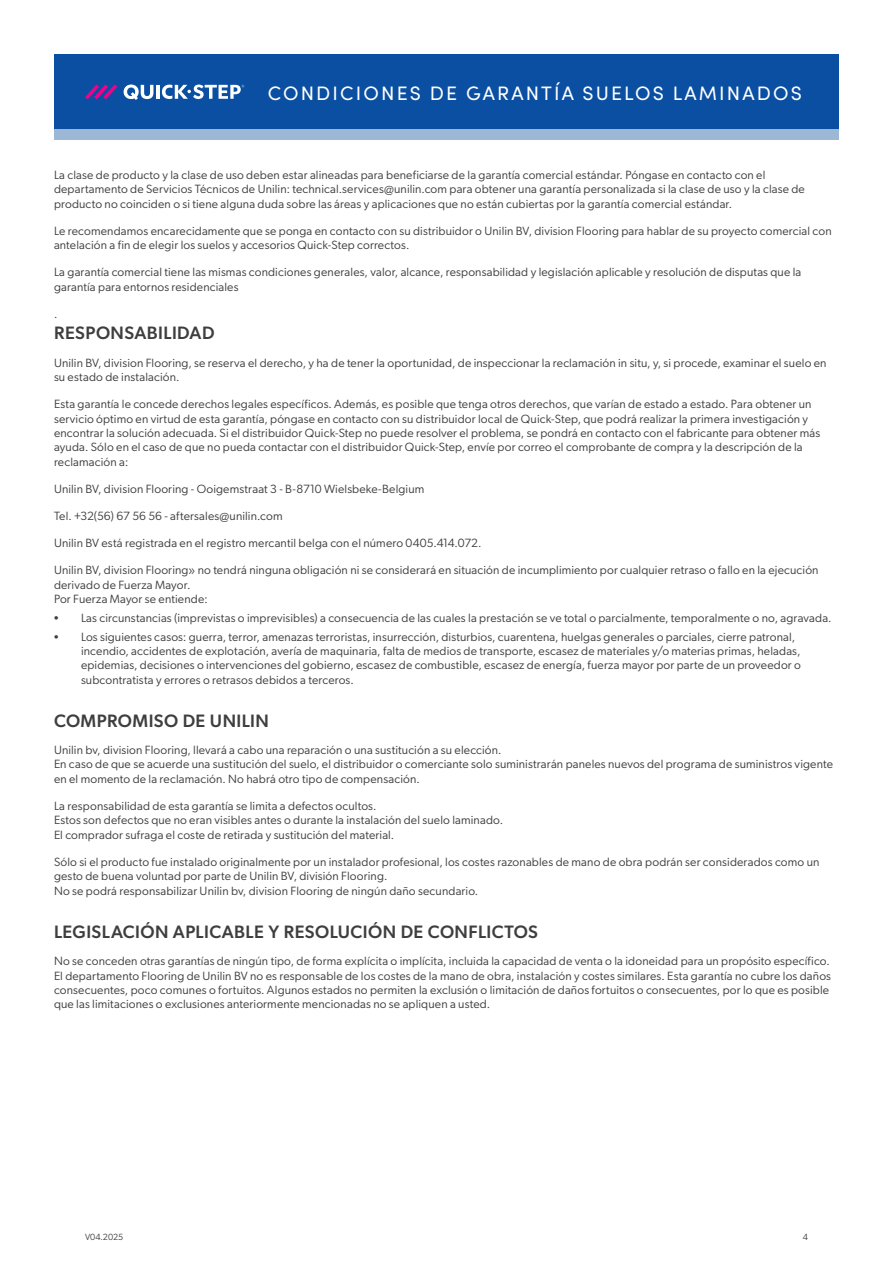
<style>
.page{position:relative;width:893px;height:1263px;background:#fff}
.page>*{position:absolute;margin:0;border:0;box-sizing:border-box;transform-origin:0 0}
.t1{font:19.5px "Sofia Pro";letter-spacing:.11em;color:#fff}
.Titel{font:500 18px "Gibson";letter-spacing:.02em;color:#3e3e3f}
.Body{font:12px/14.4px "Gibson";letter-spacing:.01em;color:#3e3e3f}
.t2{font:9px "Gibson";color:#3e3e3f}
</style>
<div class="page">
<div style="left:54px;top:54px;width:785px;height:75px;background:#0a4fa2"></div>
<div style="left:54px;top:129px;width:785px;height:11px;background:#9db8d5"></div>
<svg style="left:85px;top:84px;width:32px;height:15px"></svg>
<svg style="left:124px;top:85px;width:29px;height:15px"></svg>
<hr style="left:156px;top:85px;width:4px;height:14px;background:#fff">
<svg style="left:162px;top:85px;width:82px;height:14px"></svg>
<h1 class="t1" style="left:268px;top:79px;width:536px">CONDICIONES DE GARANTÍA SUELOS LAMINADOS</h1>
<p class="Body" style="left:54px;top:167px;width:752px">La clase de producto y la clase de uso deben estar alineadas para beneficiarse de la garantía comercial estándar. Póngase en contacto con el departamento de Servicios Técnicos de Unilin: technical.services@unilin.com para obtener una garantía personalizada si la clase de uso y la clase de producto no coinciden o si tiene alguna duda sobre las áreas y aplicaciones que no están cubiertas por la garantía comercial estándar.</p>
<p class="Body" style="left:54px;top:223px;width:779px">Le recomendamos encarecidamente que se ponga en contacto con su distribuidor o Unilin BV, division Flooring para hablar de su proyecto comercial con antelación a fin de elegir los suelos y accesorios Quick-Step correctos.</p>
<p class="Body" style="left:54px;top:264px;width:749px">La garantía comercial tiene las mismas condiciones generales, valor, alcance, responsabilidad y legislación aplicable y resolución de disputas que la garantía para entornos residenciales</p>
<p class="Body" style="left:54px;top:306px;width:5px">.</p>
<p class="Titel" style="left:54px;top:321px;width:162px">RESPONSABILIDAD</p>
<p class="Body" style="left:54px;top:355px;width:774px">Unilin BV, division Flooring, se reserva el derecho, y ha de tener la oportunidad, de inspeccionar la reclamación in situ, y, si procede, examinar el suelo en su estado de instalación.</p>
<p class="Body" style="left:54px;top:396px;width:768px">Esta garantía le concede derechos legales específicos. Además, es posible que tenga otros derechos, que varían de estado a estado. Para obtener un servicio óptimo en virtud de esta garantía, póngase en contacto con su distribuidor local de Quick-Step, que podrá realizar la primera investigación y encontrar la solución adecuada. Si el distribuidor Quick-Step no puede resolver el problema, se pondrá en contacto con el fabricante para obtener más ayuda. Sólo en el caso de que no pueda contactar con el distribuidor Quick-Step, envíe por correo el comprobante de compra y la descripción de la reclamación a:</p>
<p class="Body" style="left:54px;top:481px;width:372px">Unilin BV, division Flooring - Ooigemstraat 3 - B-8710 Wielsbeke-Belgium</p>
<p class="Body" style="left:54px;top:508px;width:230px">Tel. +32(56) 67 56 56 - aftersales@unilin.com</p>
<p class="Body" style="left:54px;top:535px;width:429px">Unilin BV está registrada en el registro mercantil belga con el número 0405.414.072.</p>
<p class="Body" style="left:54px;top:562px;width:766px">Unilin BV, division Flooring» no tendrá ninguna obligación ni se considerará en situación de incumplimiento por cualquier retraso o fallo en la ejecución derivado de Fuerza Mayor.<br>Por Fuerza Mayor se entiende:</p>
<p class="Body" style="left:54px;top:610px;width:779px">• Las circunstancias (imprevistas o imprevisibles) a consecuencia de las cuales la prestación se ve total o parcialmente, temporalmente o no, agravada.</p>
<p class="Body" style="left:81px;top:628px;width:721px;text-indent:-27px">• Los siguientes casos: guerra, terror, amenazas terroristas, insurrección, disturbios, cuarentena, huelgas generales o parciales, cierre patronal, incendio, accidentes de explotación, avería de maquinaria, falta de medios de transporte, escasez de materiales y/o materias primas, heladas, epidemias, decisiones o intervenciones del gobierno, escasez de combustible, escasez de energía, fuerza mayor por parte de un proveedor o subcontratista y errores o retrasos debidos a terceros.</p>
<p class="Titel" style="left:54px;top:708px;width:216px">COMPROMISO DE UNILIN</p>
<p class="Body" style="left:54px;top:742px;width:780px">Unilin bv, division Flooring, llevará a cabo una reparación o una sustitución a su elección.<br>En caso de que se acuerde una sustitución del suelo, el distribuidor o comerciante solo suministrarán paneles nuevos del programa de suministros vigente en el momento de la reclamación. No habrá otro tipo de compensación.</p>
<p class="Body" style="left:54px;top:798px;width:451px">La responsabilidad de esta garantía se limita a defectos ocultos.<br>Estos son defectos que no eran visibles antes o durante la instalación del suelo laminado.<br>El comprador sufraga el coste de retirada y sustitución del material.</p>
<p class="Body" style="left:54px;top:854px;width:767px">Sólo si el producto fue instalado originalmente por un instalador profesional, los costes razonables de mano de obra podrán ser considerados como un gesto de buena voluntad por parte de Unilin BV, división Flooring.<br>No se podrá responsabilizar Unilin bv, division Flooring de ningún daño secundario.</p>
<p class="Titel" style="left:54px;top:919px;width:486px">LEGISLACIÓN APLICABLE Y RESOLUCIÓN DE CONFLICTOS</p>
<p class="Body" style="left:54px;top:953px;width:779px">No se conceden otras garantías de ningún tipo, de forma explícita o implícita, incluida la capacidad de venta o la idoneidad para un propósito específico.<br>El departamento Flooring de Unilin BV no es responsable de los costes de la mano de obra, instalación y costes similares. Esta garantía no cubre los daños consecuentes, poco comunes o fortuitos. Algunos estados no permiten la exclusión o limitación de daños fortuitos o consecuentes, por lo que es posible que las limitaciones o exclusiones anteriormente mencionadas no se apliquen a usted.</p>
<p class="t2" style="left:85px;top:1231px;width:40px">V04.2025</p>
<p class="t2" style="left:803px;top:1230px;width:7px">4</p>
</div>
